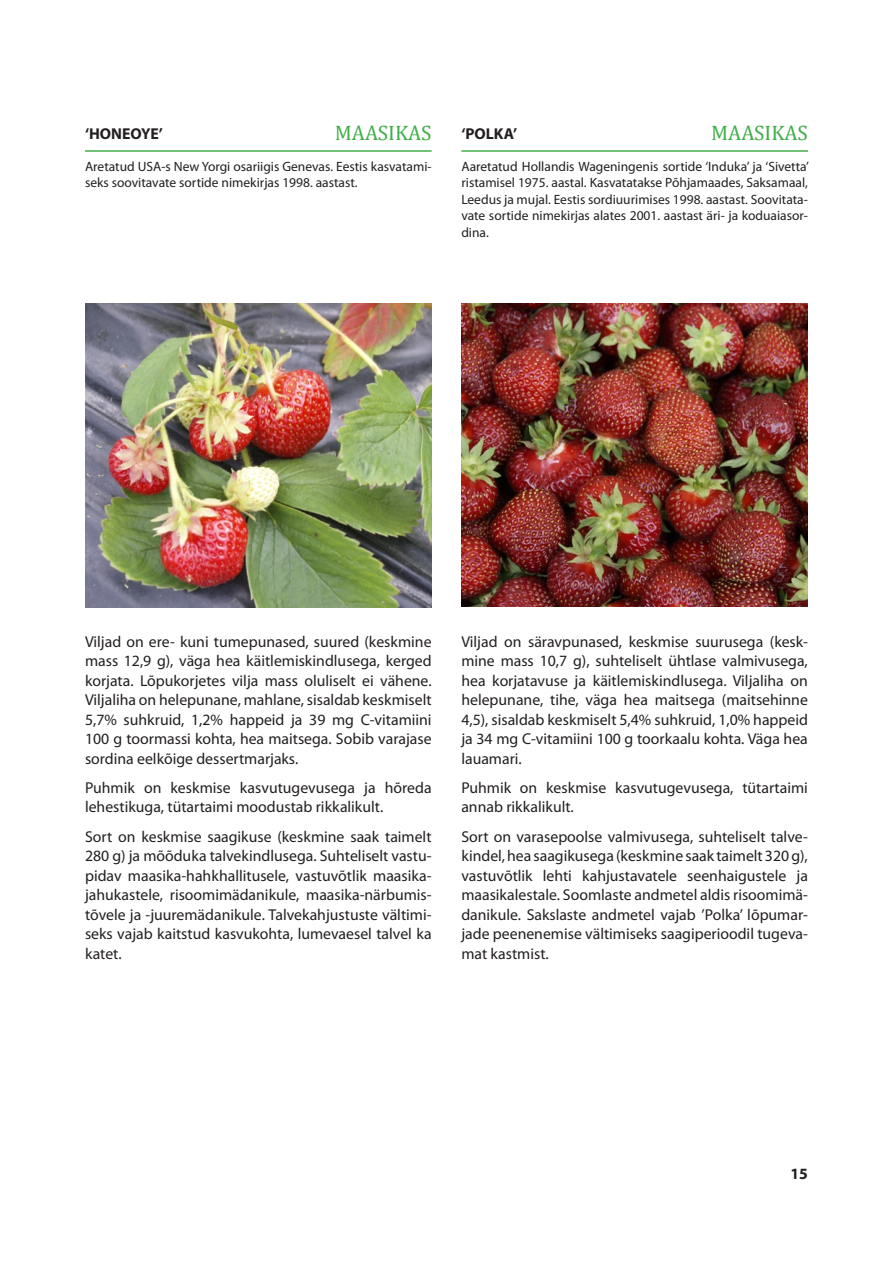
<style>
.page{position:relative;width:893px;height:1263px;background:#fff}
.page>*{position:absolute;margin:0;border:0;box-sizing:border-box;transform-origin:0 0}
.t1{font:21px "Cambria";color:#40ae49}
.t2{font:15.75px/19.5px "Myriad Pro";color:#231f20;text-align:justify}
.t3{font:700 15.75px "Myriad Pro";color:#231f20}
.t4{font:13.5px/16.5px "Myriad Pro";color:#231f20}
</style>
<div class="page">
<hr style="left:85px;top:150px;width:347px;height:2px;background:#40ae49">
<hr style="left:461px;top:150px;width:347px;height:2px;background:#40ae49">
<img style="left:85px;top:303px;width:347px;height:305px">
<img style="left:461px;top:303px;width:347px;height:304px">
<h1 class="t1" style="left:335px;top:120px;width:98px">MAASIKAS</h1>
<p class="t3" style="left:461px;top:125px;width:57px">‘POLKA’</p>
<p class="t4" style="left:461px;top:158px;width:349px;text-align:justify">Aaretatud Hollandis Wageningenis sortide ‘Induka’ ja ‘Sivetta’ ristamisel 1975. aastal. Kasvatatakse Põhjamaades, Saksamaal, Leedus ja mujal. Eestis sordiuurimises 1998. aastast. Soovitata&shy;vate sortide nimekirjas alates 2001. aastast äri- ja koduaiasor&shy;dina.</p>
<h1 class="t1" style="left:711px;top:120px;width:98px">MAASIKAS</h1>
<p class="t3" style="left:85px;top:125px;width:79px">‘HONEOYE’</p>
<p class="t4" style="left:85px;top:158px;width:348px">Aretatud USA-s New Yorgi osariigis Genevas. Eestis kasvatami&shy;seks soovitavate sortide nimekirjas 1998. aastast.</p>
<p class="t2" style="left:85px;top:632px;width:348px">Viljad on ere- kuni tumepunased, suured (keskmine mass 12,9 g), väga hea käitlemiskindlusega, kerged korjata. Lõpukorjetes vilja mass oluliselt ei vähene.<br>Viljaliha on helepunane, mahlane, sisaldab keskmiselt 5,7% suhkruid, 1,2% happeid ja 39 mg C-vitamiini 100 g toormassi kohta, hea maitsega. Sobib varajase sordina eelkõige dessertmarjaks.</p>
<p class="t2" style="left:85px;top:778px;width:348px">Puhmik on keskmise kasvutugevusega ja hõreda lehestikuga, tütartaimi moodustab rikkalikult.</p>
<p class="t2" style="left:85px;top:827px;width:348px">Sort on keskmise saagikuse (keskmine saak taimelt 280 g) ja mõõduka talvekindlusega. Suhteliselt vastu&shy;pidav maasika-hahkhallitusele, vastuvõtlik maasika&shy;jahukastele, risoomimädanikule, maasika-närbumis&shy;tõvele ja -juuremädanikule. Talvekahjustuste vältimi&shy;seks vajab kaitstud kasvukohta, lumevaesel talvel ka katet.</p>
<p class="t2" style="left:461px;top:632px;width:348px">Viljad on säravpunased, keskmise suurusega (kesk&shy;mine mass 10,7 g), suhteliselt ühtlase valmivusega, hea korjatavuse ja käitlemiskindlusega. Viljaliha on helepunane, tihe, väga hea maitsega (maitsehinne 4,5), sisaldab keskmiselt 5,4% suhkruid, 1,0% happeid ja 34 mg C-vitamiini 100 g toorkaalu kohta. Väga hea lauamari.</p>
<p class="t2" style="left:461px;top:778px;width:348px">Puhmik on keskmise kasvutugevusega, tütartaimi annab rikkalikult.</p>
<p class="t2" style="left:461px;top:827px;width:348px">Sort on varasepoolse valmivusega, suhteliselt talve&shy;kindel, hea saagikusega (keskmine saak taimelt 320 g), vastuvõtlik lehti kahjustavatele seenhaigustele ja maasikalestale. Soomlaste andmetel aldis risoomimä&shy;danikule. Sakslaste andmetel vajab ’Polka’ lõpumar&shy;jade peenenemise vältimiseks saagiperioodil tugeva&shy;mat kastmist.</p>
<p class="t3" style="left:790px;top:1165px;width:19px">15</p>
</div>
